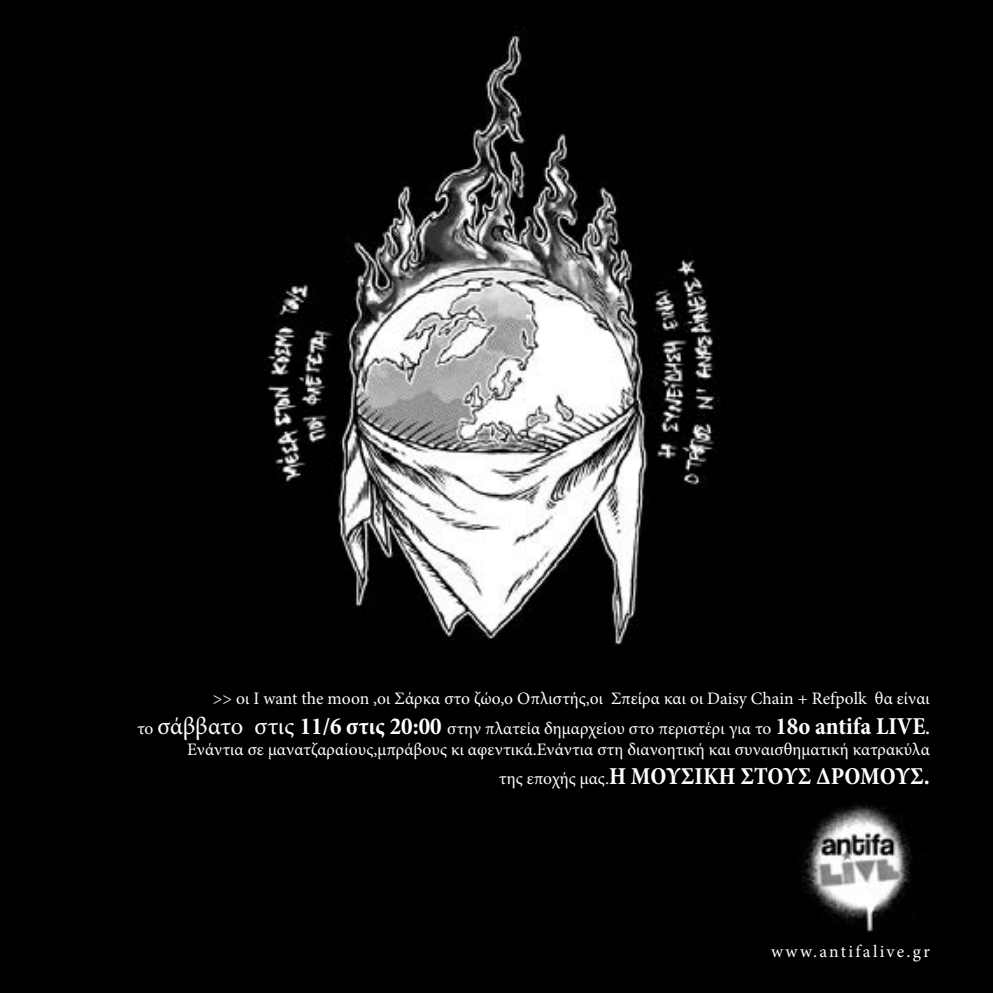
<style>
.page{position:relative;width:993px;height:993px;background:#fff}
.page>*{position:absolute;margin:0;border:0;box-sizing:border-box;transform-origin:0 0}
.t1{font:700 condensed 24.5px "Minion Pro";color:#fff}
.t2{font:17.5px/29.4px "Minion Pro";color:#fff;text-align:right}
.t3{font:17.5px "Minion Pro";letter-spacing:.13em;color:#fff}
.s1{font-size:24.5px}
.s2{font-weight:700;font-stretch:condensed;font-size:24.5px}
.s3{font-weight:700;font-stretch:condensed}
.s4{font-weight:400;font-stretch:normal;font-size:17.5px}
</style>
<div class="page">
<div style="left:0;top:0;width:992px;height:992px;background:#000"></div>
<img style="left:264px;top:26px;width:458px;height:619px">
<img style="left:802px;top:805px;width:111px;height:127px">
<p class="t2" style="left:137px;top:684px;width:794px">&gt;&gt; οι I want the moon ,οι Σάρκα στο ζώο,ο Οπλιστής,οι Σπείρα και οι Daisy Chain + Refpolk θα είναι<br>το <span class="s1">σάββατο στις</span> <span class="s2">11/6 στις 20:00</span> στην πλατεία δημαρχείου στο περιστέρι για το <span class="s2">18ο antifa LIVE</span><span class="s3">.</span></p>
<p class="t2" style="left:187px;top:734px;width:744px">Ενάντια σε μανατζαραίους,μπράβους κι αφεντικά.Ενάντια στη διανοητική και συναισθηματική κατρακύλα</p>
<h1 class="t1" style="left:498px;top:759px;width:432px"><span class="s4">της εποχής μας.</span>Η ΜΟΥΣΙΚΗ ΣΤΟΥΣ ΔΡΟΜΟΥΣ.</h1>
<p class="t3" style="left:770px;top:939px;width:160px">www.antifalive.gr</p>
</div>
